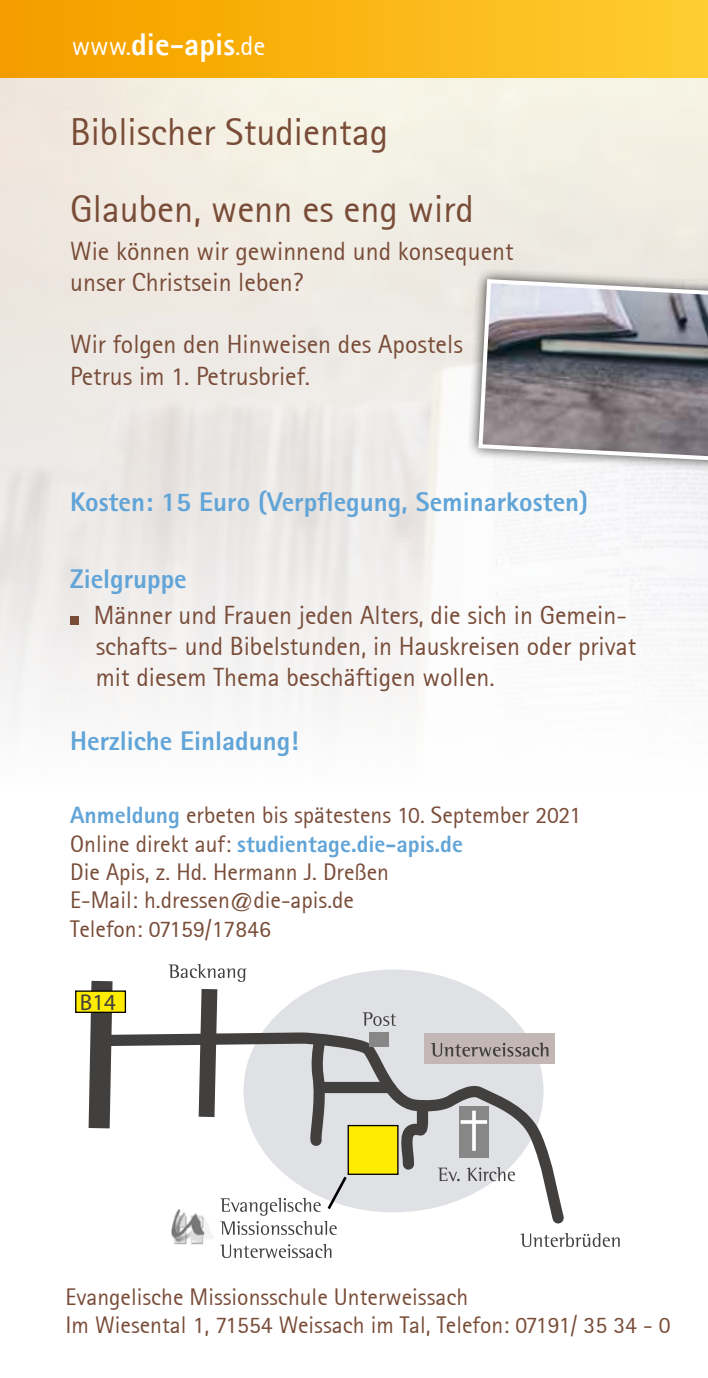
<style>
.page{position:relative;width:708px;height:1378px;background:#fff}
.page>*{position:absolute;margin:0;border:0;box-sizing:border-box;transform-origin:0 0}
.t1{font:38.25px/77px "Agfa Rotis Sans Serif";color:#794c38}
.t2{font:800 31.5px "Agfa Rotis Sans Serif";color:#fff}
.t3{font:800 27px "Rotis Sans Serif Pro";color:#61a4d7}
.t4{font:25.88px/31.1px "Agfa Rotis Sans Serif";color:#794c38}
.t5{font:23.62px/28.3px "Agfa Rotis Sans Serif";color:#794c38}
.t6{font:800 23.62px "Rotis Sans Serif Pro";color:#61a4d7}
.t7{font:22.95px "Avant Garde Bk BT";color:#42403f}
.s1{font-weight:400;font-size:27px}
.s2{font-family:"Rotis Sans Serif Pro";font-weight:800;color:#61a4d7}
.s3{font-family:"Agfa Rotis Sans Serif";font-weight:400;color:#794c38}
</style>
<div class="page">
<img style="left:0;top:77px;width:708px;height:639px">
<svg style="left:88px;top:980px;width:25px;height:149px"></svg>
<div style="left:76px;top:991px;width:49px;height:21px;background:#ffec00"></div>
<div style="left:75px;top:990px;width:51px;height:23px;border:1px solid #000"></div>
<div style="left:244px;top:969px;width:300px;height:243px;background:#e0e1e4;border-radius:50%"></div>
<svg style="left:362px;top:1012px;width:34px;height:14px"></svg>
<svg style="left:94px;top:1026px;width:470px;height:198px"></svg>
<svg style="left:307px;top:1028px;width:28px;height:125px"></svg>
<div style="left:322px;top:1082px;width:68px;height:11px;background:#42403f"></div>
<div style="left:369px;top:1031px;width:20px;height:15px;background:#878787"></div>
<div style="left:348px;top:1125px;width:50px;height:49px;background:#ffec00"></div>
<div style="left:348px;top:1125px;width:51px;height:50px;border:1px solid #000"></div>
<svg style="left:520px;top:1233px;width:100px;height:14px"></svg>
<svg style="left:397px;top:1098px;width:118px;height:83px"></svg>
<svg style="left:168px;top:964px;width:79px;height:169px"></svg>
<img style="left:171px;top:1209px;width:43px;height:36px">
<svg style="left:220px;top:1173px;width:129px;height:85px"></svg>
<div style="left:424px;top:1033px;width:130px;height:30px;background:#c3b7b5"></div>
<svg style="left:431px;top:1042px;width:117px;height:14px"></svg>
<div style="left:0;top:0;width:708px;height:77px;background:linear-gradient(to right,#f59d00,#ffce32)"></div>
<div style="left:467px;top:267px;width:241px;height:206px;background:#000;opacity:.75"></div>
<svg style="left:476px;top:277px;width:232px;height:186px;background:#918e94"></svg>
<div style="left:70px;top:616px;width:8px;height:8px;background:#794c38"></div>
<p class="t2" style="left:72px;top:25px;width:195px"><span class="s1">www.</span>die-apis<span class="s1">.de</span></p>
<h1 class="t1" style="left:70px;top:93px;width:405px">Biblischer Studientag<br>Glauben, wenn es eng wird</h1>
<p class="t4" style="left:70px;top:235px;width:445px">Wie können wir gewinnend und konsequent unser Christsein leben?</p>
<p class="t4" style="left:70px;top:328px;width:394px;line-height:32.4px">Wir folgen den Hinweisen des Apostels<br>Petrus im 1. Petrusbrief.</p>
<p class="t3" style="left:70px;top:484px;width:519px">Kosten: 15 Euro (Verpflegung, Seminarkosten)</p>
<p class="t3" style="left:70px;top:562px;width:118px">Zielgruppe</p>
<p class="t4" style="left:94px;top:600px;width:544px">Männer und Frauen jeden Alters, die sich in Gemein&shy;schafts- und Bibelstunden, in Hauskreisen oder privat mit diesem Thema beschäftigen wollen.</p>
<p class="t3" style="left:70px;top:723px;width:230px">Herzliche Einladung!</p>
<p class="t5" style="left:70px;top:801px;width:513px"><span class="s2">Anmeldung</span> erbeten bis spätestens 10. September 2021</p>
<p class="t6" style="left:70px;top:828px;width:394px"><span class="s3">Online direkt auf:</span> studientage.die-apis.de</p>
<p class="t5" style="left:70px;top:857px;width:320px">Die Apis, z. Hd. Hermann J. Dreßen<br>E-Mail: h.dressen@die-apis.de<br>Telefon: 07159/17846</p>
<p class="t7" style="left:80px;top:988px;width:37px">B14</p>
<p class="t5" style="left:65px;top:1282px;width:607px">Evangelische Missionsschule Unterweissach<br>Im Wiesental 1, 71554 Weissach im Tal, Telefon: 07191/ 35 34 - 0</p>
</div>
